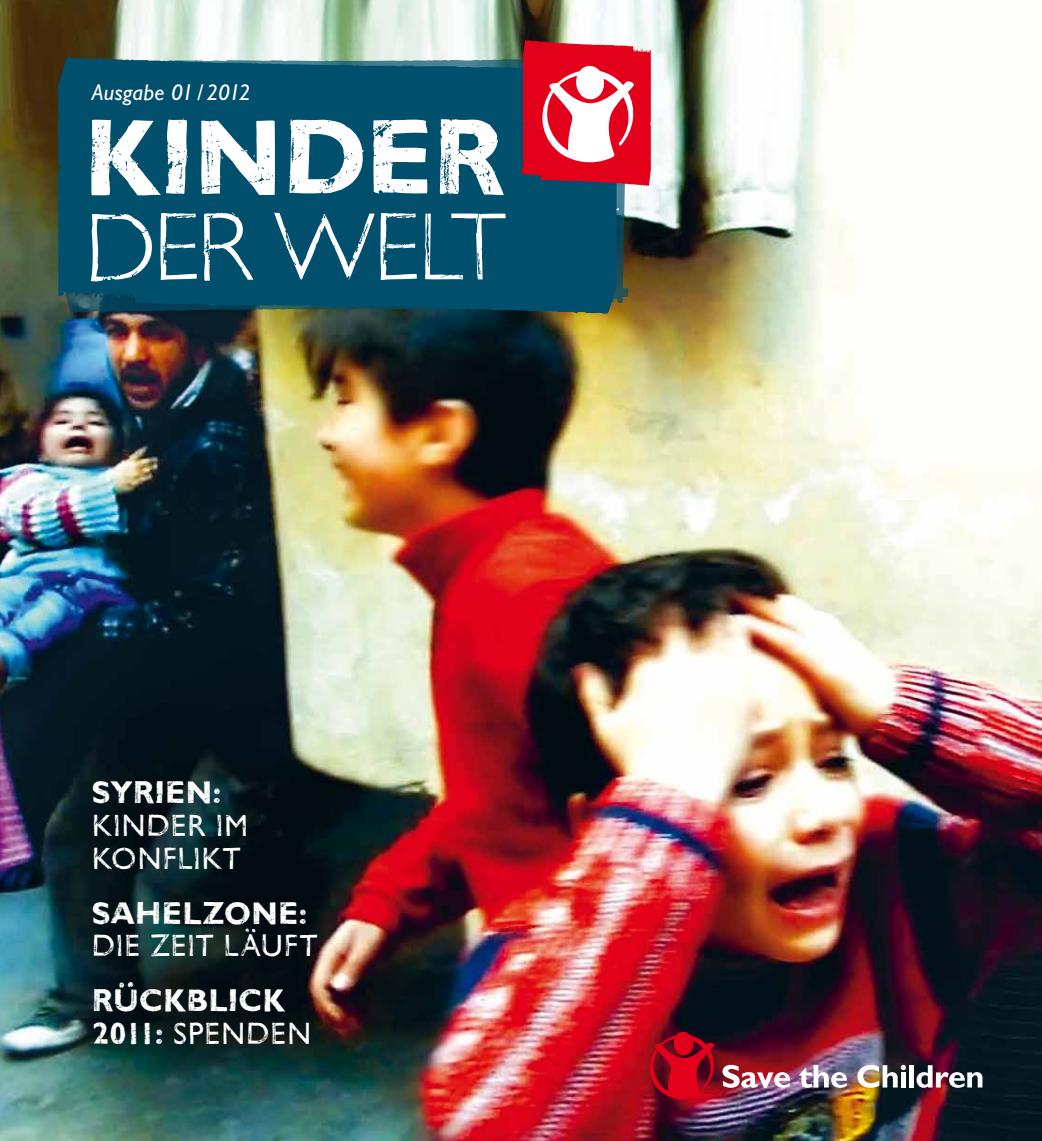
<style>
.page{position:relative;width:1042px;height:1141px;background:#fff}
.page>*{position:absolute;margin:0;border:0;box-sizing:border-box;transform-origin:0 0}
.t1{font:700 106.75px "Gill Sans Woodblock";letter-spacing:-.01em;color:#fff}
.t2{font:300 96.25px "Gill Sans Woodblock";letter-spacing:-.03em;color:#fff}
.t3{font:700 31.5px/32.9px "Gill Sans Woodblock";letter-spacing:.005em;color:#fff}
.t4{font:31.5px/32.9px "Gill Sans Woodblock";letter-spacing:.01em;color:#fff}
.t5{font:italic 22.75px "Gill Sans";color:#fff}
.s1{font-weight:400}
</style>
<div class="page">
<img style="left:0;top:0;width:1042px;height:1141px">
<div style="left:63px;top:57px;width:565px;height:256px;background:#004f6c"></div>
<svg style="left:522px;top:40px;width:129px;height:146px"></svg>
<svg style="left:722px;top:1065px;width:68px;height:23px"></svg>
<svg style="left:799px;top:1065px;width:48px;height:23px"></svg>
<svg style="left:857px;top:1065px;width:49px;height:23px"></svg>
<div style="left:909px;top:1065px;width:5px;height:22px;background:#fff"></div>
<svg style="left:916px;top:1065px;width:66px;height:23px"></svg>
<svg style="left:650px;top:1032px;width:66px;height:68px;background:#a1041a"></svg>
<p class="t5" style="left:92px;top:80px;width:160px">Ausgabe 01 / 2012</p>
<h1 class="t1" style="left:84px;top:91px;width:422px">KINDER</h1>
<h2 class="t2" style="left:84px;top:189px;width:424px">DER WELT</h2>
<p class="t3" style="left:92px;top:776px;width:131px">SYRIEN:</p>
<p class="t4" style="left:92px;top:809px;width:158px">KINDER IM<br>KONFLIKT</p>
<p class="t3" style="left:92px;top:896px;width:217px">SAHELZONE:</p>
<p class="t4" style="left:92px;top:929px;width:228px">DIE ZEIT LÄUFT</p>
<p class="t3" style="left:92px;top:983px;width:221px">RÜCKBLICK<br>2011: <span class="s1">SPENDEN</span></p>
</div>
